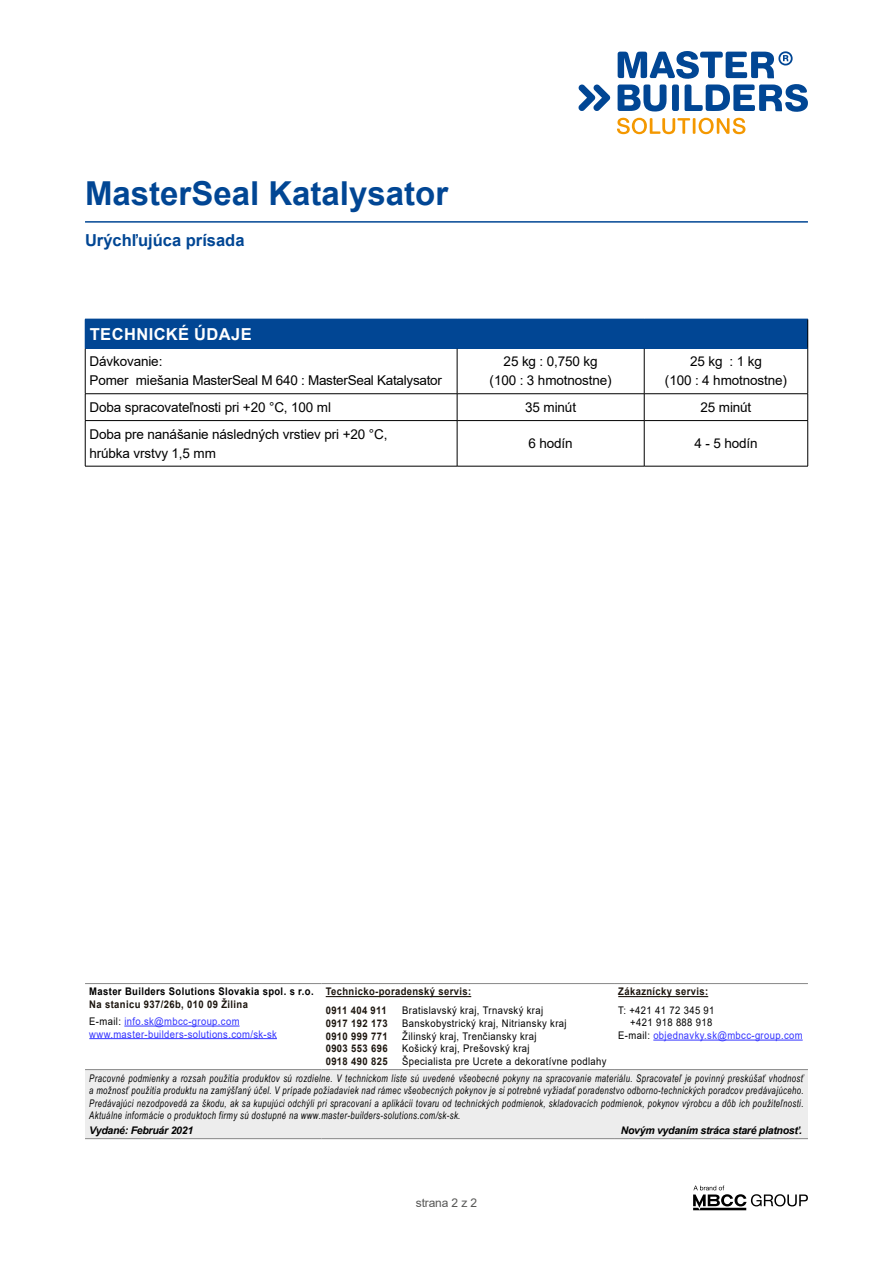
<style>
.page{position:relative;width:893px;height:1263px;background:#fff}
.page>*{position:absolute;margin:0;border:0;box-sizing:border-box;transform-origin:0 0}
.t1{font:700 33px "Arial";color:#014694}
.t2{font:700 16.5px "Arial";color:#014694}
.t3{font:700 16.5px "Arial";letter-spacing:.025em;color:#fff}
.t4{font:13.5px/18.8px "Arial";letter-spacing:-.01em;color:#000}
.t5{font:12px "Arial";letter-spacing:-.01em;color:#575756}
.t6{font:italic 10.5px/12.6px "Arial Narrow";letter-spacing:.04em;color:#000;text-align:justify;scale:.9 1}
.t7{font:10.5px/12.9px "Arial";letter-spacing:.04em;color:#000;scale:.9 1}
.t8{font:700 10.5px/12.9px "Arial";letter-spacing:.04em;color:#1d160f;scale:.9 1}
.t9{font:10.5px "Arial";letter-spacing:.04em;color:#33f;scale:.9 1}
.t10{font:italic 700 10.5px "Arial";letter-spacing:-.025em;color:#000}
.t11{font:700 10.5px "Arial";letter-spacing:.04em;color:#000;scale:.9 1}
.s1{font-weight:400;color:#000}
.s2{font-weight:400;color:#33f}
.s3{color:#000}
</style>
<div class="page">
<hr style="left:85px;top:221px;width:723px;height:2px;background:#014694">
<svg style="left:617px;top:118px;width:128px;height:16px"></svg>
<svg style="left:578px;top:85px;width:32px;height:26px"></svg>
<svg style="left:618px;top:51px;width:190px;height:61px"></svg>
<svg style="left:693px;top:1185px;width:115px;height:25px"></svg>
<div style="left:85px;top:1069px;width:723px;height:70px;background:#ededed"></div>
<hr style="left:85px;top:1138px;width:236px;height:1px;background:#878787">
<hr style="left:321px;top:1138px;width:77px;height:1px;background:#878787">
<hr style="left:398px;top:1138px;width:216px;height:1px;background:#878787">
<hr style="left:614px;top:1138px;width:194px;height:1px;background:#878787">
<hr style="left:85px;top:983px;width:236px;height:1px;background:#878787">
<hr style="left:85px;top:1069px;width:236px;height:1px;background:#878787">
<hr style="left:321px;top:983px;width:77px;height:1px;background:#878787">
<hr style="left:398px;top:983px;width:216px;height:1px;background:#878787">
<hr style="left:614px;top:983px;width:194px;height:1px;background:#878787">
<hr style="left:321px;top:1069px;width:77px;height:1px;background:#878787">
<hr style="left:398px;top:1069px;width:216px;height:1px;background:#878787">
<hr style="left:614px;top:1069px;width:194px;height:1px;background:#878787">
<hr style="left:124px;top:1026px;width:116px;height:1px;background:#33f">
<hr style="left:89px;top:1038px;width:188px;height:1px;background:#33f">
<hr style="left:326px;top:996px;width:145px;height:1px;background:#1d160f">
<hr style="left:618px;top:996px;width:90px;height:1px;background:#1d160f">
<hr style="left:653px;top:1040px;width:150px;height:1px;background:#33f">
<div style="left:85px;top:319px;width:723px;height:29px;background:#014694"></div>
<svg style="left:807px;top:320px;width:1px;height:28px"></svg>
<hr style="left:85px;top:348px;width:1px;height:46px;background:#000">
<hr style="left:457px;top:348px;width:1px;height:46px;background:#000">
<hr style="left:644px;top:348px;width:1px;height:46px;background:#000">
<hr style="left:807px;top:348px;width:1px;height:46px;background:#000">
<hr style="left:85px;top:393px;width:372px;height:1px;background:#000">
<svg style="left:85px;top:394px;width:1px;height:26px"></svg>
<hr style="left:457px;top:393px;width:187px;height:1px;background:#000">
<svg style="left:457px;top:394px;width:1px;height:26px"></svg>
<hr style="left:644px;top:393px;width:164px;height:1px;background:#000">
<svg style="left:644px;top:394px;width:1px;height:26px"></svg>
<svg style="left:807px;top:394px;width:1px;height:26px"></svg>
<hr style="left:85px;top:420px;width:372px;height:1px;background:#000">
<hr style="left:85px;top:421px;width:1px;height:45px;background:#000">
<hr style="left:457px;top:420px;width:187px;height:1px;background:#000">
<hr style="left:457px;top:421px;width:1px;height:45px;background:#000">
<hr style="left:644px;top:420px;width:164px;height:1px;background:#000">
<hr style="left:644px;top:421px;width:1px;height:45px;background:#000">
<hr style="left:807px;top:421px;width:1px;height:45px;background:#000">
<hr style="left:85px;top:466px;width:372px;height:1px;background:#000">
<hr style="left:457px;top:466px;width:187px;height:1px;background:#000">
<hr style="left:644px;top:466px;width:164px;height:1px;background:#000">
<hr style="left:85px;top:348px;width:372px;height:1px;background:#014694">
<hr style="left:457px;top:348px;width:187px;height:1px;background:#014694">
<hr style="left:644px;top:348px;width:163px;height:1px;background:#014694">
<h1 class="t1" style="left:85px;top:170px;width:365px">MasterSeal Katalysator</h1>
<h2 class="t2" style="left:85px;top:228px;width:161px">Urýchľujúca prísada</h2>
<h2 class="t3" style="left:90px;top:322px;width:163px">TECHNICKÉ ÚDAJE</h2>
<p class="t4" style="left:89px;top:352px;width:354px">Dávkovanie:<br>Pomer miešania MasterSeal M 640 : MasterSeal Katalysator</p>
<p class="t4" style="left:490px;top:352px;width:123px;text-align:center">25 kg : 0,750 kg (100 : 3 hmotnostne)</p>
<p class="t4" style="left:665px;top:352px;width:123px;text-align:center">25 kg : 1 kg<br>(100 : 4 hmotnostne)</p>
<p class="t4" style="left:89px;top:398px;width:243px">Doba spracovateľnosti pri +20 °C, 100 ml</p>
<p class="t4" style="left:525px;top:398px;width:52px">35 minút</p>
<p class="t4" style="left:701px;top:398px;width:52px">25 minút</p>
<p class="t4" style="left:89px;top:425px;width:299px">Doba pre nanášanie následných vrstiev pri +20 °C, hrúbka vrstvy 1,5 mm</p>
<p class="t4" style="left:528px;top:434px;width:46px">6 hodín</p>
<p class="t4" style="left:694px;top:434px;width:65px">4 - 5 hodín</p>
<p class="t11" style="left:89px;top:984px;width:251px">Master Builders Solutions Slovakia spol. s r.o.</p>
<p class="t8" style="left:89px;top:996px;width:178px;line-height:16.8px">Na stanicu 937/26b, 010 09 Žilina<br><span class="s1">E-mail:</span> <span class="s2">info.sk@mbcc-group.com</span></p>
<p class="t9" style="left:89px;top:1026px;width:210px">www.master-builders-solutions.com/sk-sk</p>
<p class="t8" style="left:326px;top:985px;width:163px">Technicko-poradenský servis:</p>
<p class="t8" style="left:618px;top:985px;width:101px">Zákaznícky servis:</p>
<p class="t8" style="left:326px;top:1004px;width:70px;text-align:justify">0911 404 911<br>0917 192 173<br>0910 999 771<br>0903 553 696<br>0918 490 825</p>
<p class="t7" style="left:402px;top:1003px;width:228px">Bratislavský kraj, Trnavský kraj Banskobystrický kraj, Nitriansky kraj<br>Žilinský kraj, Trenčiansky kraj<br>Košický kraj, Prešovský kraj<br>Špecialista pre Ucrete a dekoratívne podlahy</p>
<p class="t7" style="left:618px;top:1003px;width:108px">T: +421 41 72 345 91</p>
<p class="t7" style="left:630px;top:1016px;width:93px">+421 918 888 918</p>
<p class="t9" style="left:618px;top:1028px;width:206px"><span class="s3">E-mail:</span> objednavky.sk@mbcc-group.com</p>
<p class="t6" style="left:89px;top:1071px;width:795px">Pracovné podmienky a rozsah použitia produktov sú rozdielne. V technickom liste sú uvedené všeobecné pokyny na spracovanie materiálu. Spracovateľ je povinný preskúšať vhodnosť a možnosť použitia produktu na zamýšľaný účel. V prípade požiadaviek nad rámec všeobecných pokynov je si potrebné vyžiadať poradenstvo odborno-technických poradcov predávajúceho.<br>Predávajúci nezodpovedá za škodu, ak sa kupujúci odchýli pri spracovaní a aplikácii tovaru od technických podmienok, skladovacích podmienok, pokynov výrobcu a dôb ich použiteľnosti.<br>Aktuálne informácie o produktoch firmy sú dostupné na www.master-builders-solutions.com/sk-sk.</p>
<p class="t10" style="left:89px;top:1123px;width:105px">Vydané: Február 2021</p>
<p class="t10" style="left:621px;top:1123px;width:183px">Novým vydaním stráca staré platnosť.</p>
<p class="t5" style="left:416px;top:1194px;width:63px">strana 2 z 2</p>
</div>
